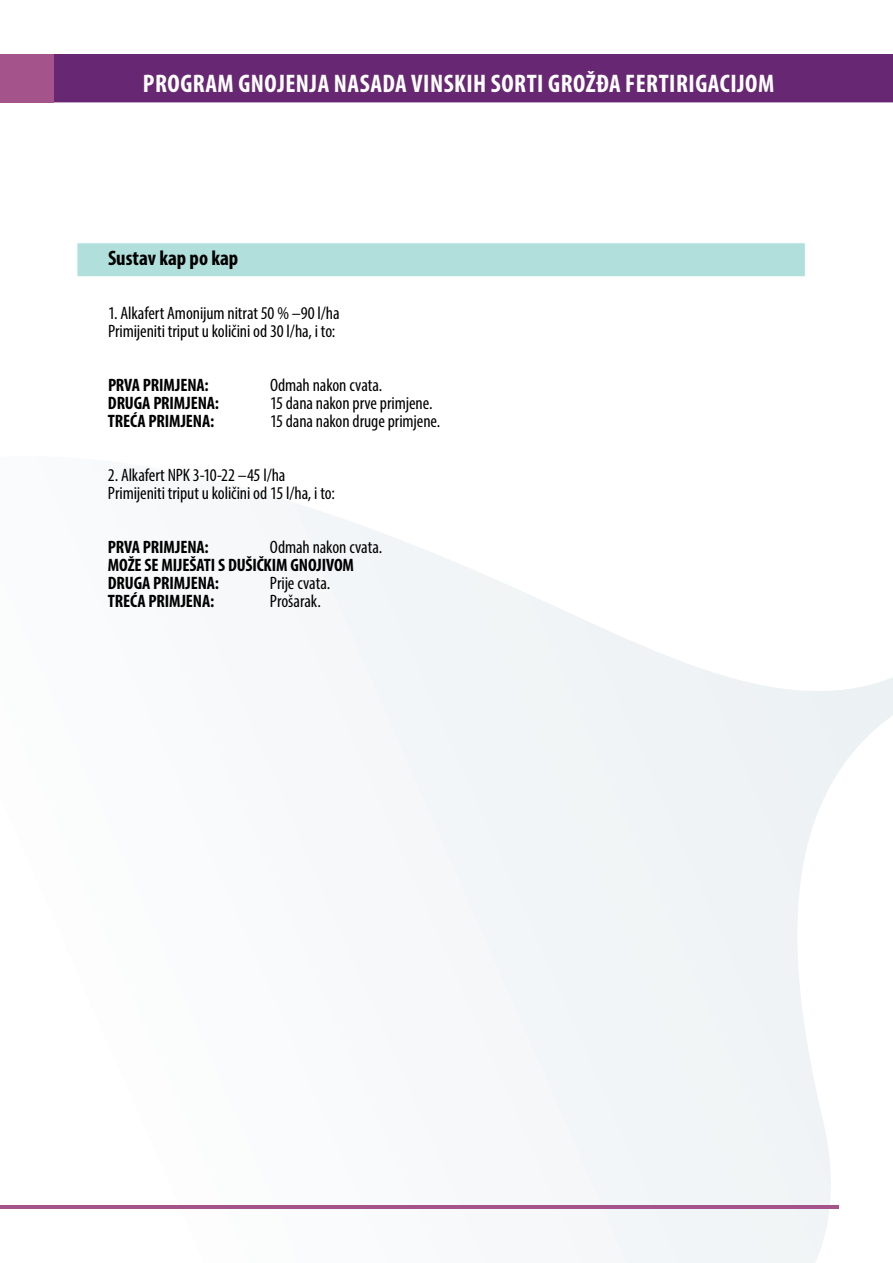
<style>
.page{position:relative;width:893px;height:1263px;background:#fff}
.page>*{position:absolute;margin:0;border:0;box-sizing:border-box;transform-origin:0 0}
.t1{font:700 condensed 25.5px "Myriad Pro";letter-spacing:.02em;color:#fff}
.t2{font:700 condensed 21px "Myriad Pro";color:#000}
.t3{font:condensed 18px/18px "Myriad Pro";letter-spacing:-.005em;color:#000}
.t4{font:700 condensed 18px "Myriad Pro";letter-spacing:-.01em;color:#000}
</style>
<div class="page">
<div style="left:77px;top:242px;width:729px;height:35px;background:#b0dfdc;border:1px solid #fff"></div>
<hr style="left:0;top:1205px;width:839px;height:4px;background:#a4548a">
<div style="left:54px;top:54px;width:839px;height:48px;background:#682772"></div>
<div style="left:0;top:54px;width:54px;height:48px;background:#a4548a"></div>
<h1 class="t1" style="left:143px;top:68px;width:633px">PROGRAM GNOJENJA NASADA VINSKIH SORTI GROŽĐA FERTIRIGACIJOM</h1>
<p class="t2" style="left:108px;top:245px;width:132px">SUSTAV KAP PO KAP</p>
<p class="t3" style="left:108px;top:303px;width:233px">1. Alkafert Amonijum nitrat 50 % –90 l/ha<br>Primijeniti triput u količini od 30 l/ha, i to:</p>
<p class="t4" style="left:108px;top:373px;width:52px">PRVA PRIMJENA</p>
<p class="t4" style="left:204px;top:373px;width:6px">:</p>
<p class="t3" style="left:270px;top:375px;width:114px">Odmah nakon cvata.</p>
<p class="t4" style="left:54px;top:391px;width:25px">DR</p>
<p class="t4" style="left:125px;top:391px;width:45px">UGA PRIMJENA</p>
<p class="t4" style="left:215px;top:391px;width:6px">:</p>
<p class="t3" style="left:270px;top:393px;width:164px">15 dana nakon prve primjene.</p>
<p class="t4" style="left:108px;top:409px;width:57px">TREĆA PRIMJENA</p>
<p class="t4" style="left:210px;top:409px;width:6px">:</p>
<p class="t3" style="left:270px;top:411px;width:172px">15 dana nakon druge primjene.</p>
<p class="t3" style="left:108px;top:465px;width:228px">2. Alkafert NPK 3-10-22 –45 l/ha<br>Primijeniti triput u količini od 15 l/ha, i to:</p>
<p class="t4" style="left:108px;top:535px;width:52px">PRVA PRIMJENA</p>
<p class="t4" style="left:204px;top:535px;width:6px">:</p>
<p class="t3" style="left:270px;top:537px;width:114px">Odmah nakon cvata.</p>
<p class="t4" style="left:54px;top:553px;width:26px">MO</p>
<p class="t4" style="left:128px;top:553px;width:171px">ŽE SE MIJEŠATI S DUŠIČKIM GNOJI</p>
<p class="t4" style="left:326px;top:553px;width:19px">VOM</p>
<p class="t4" style="left:54px;top:571px;width:25px">DR</p>
<p class="t4" style="left:125px;top:571px;width:45px">UGA PRIMJENA</p>
<p class="t4" style="left:215px;top:571px;width:6px">:</p>
<p class="t3" style="left:270px;top:573px;width:62px">Prije cvata.</p>
<p class="t4" style="left:108px;top:589px;width:57px">TREĆA PRIMJENA</p>
<p class="t4" style="left:210px;top:589px;width:6px">:</p>
<p class="t3" style="left:270px;top:591px;width:52px">Prošarak.</p>
</div>
